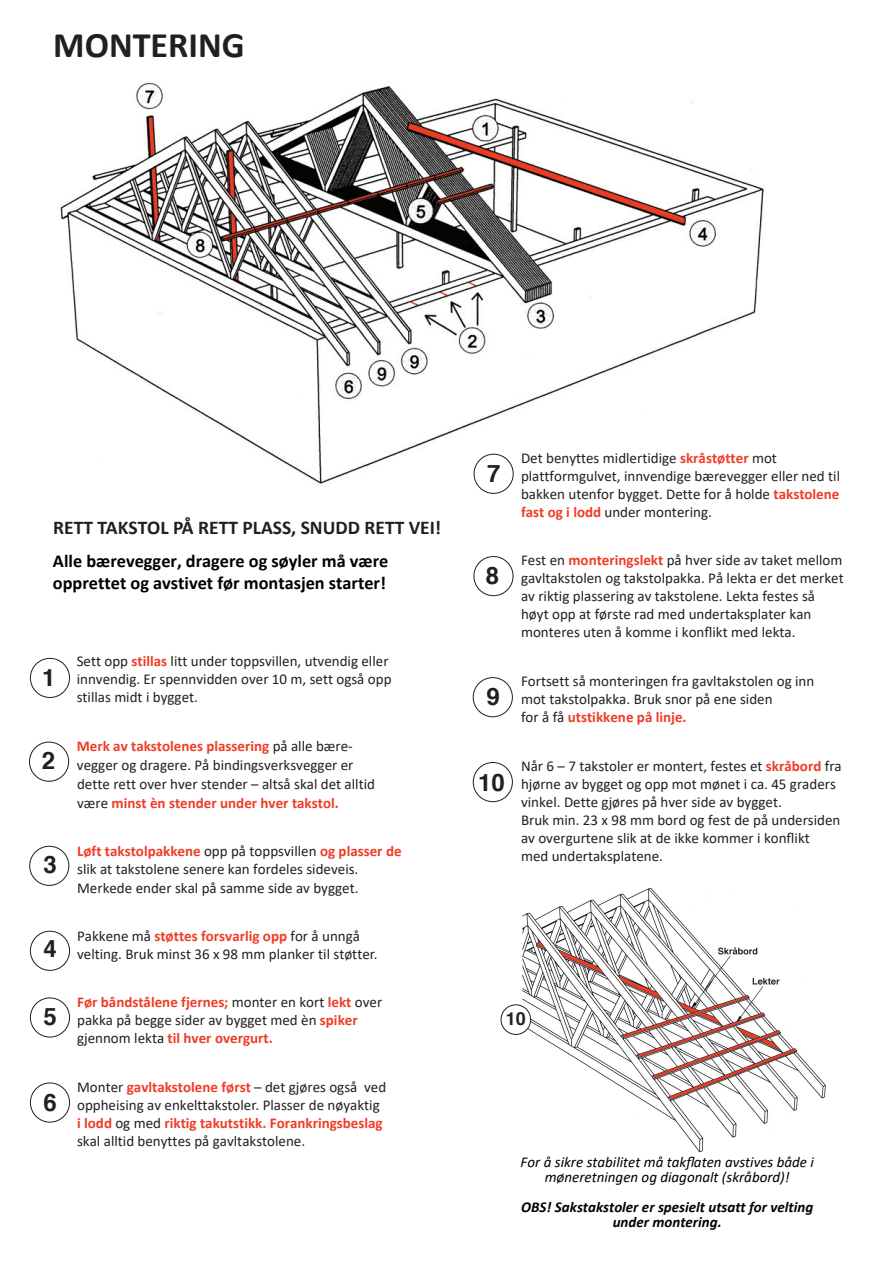
<style>
.page{position:relative;width:893px;height:1263px;background:#fff}
.page>*{position:absolute;margin:0;border:0;box-sizing:border-box;transform-origin:0 0}
.t1{font:700 36px "Calibri";color:#231f20}
.t2{font:700 24px "Helvetica";color:#231f20}
.t3{font:700 19.5px "Calibri";color:#231f20}
.t4{font:700 18.3px/21.9px "Calibri";color:#000}
.t5{font:700 18px "Helvetica";color:#231f20}
.t6{font:15px/18px "Calibri";color:#231f20}
.t7{font:italic 15px/15px "Calibri";color:#000;text-align:center}
.t8{font:italic 700 15px/15px "Calibri";color:#000;text-align:center}
.s1{font-weight:700;color:#ef3c26}
</style>
<div class="page">
<img style="left:60px;top:82px;width:704px;height:407px">
<img style="left:519px;top:888px;width:307px;height:265px">
<div style="left:30px;top:658px;width:40px;height:40px;border:1px solid #231f20;border-radius:50%"></div>
<div style="left:29px;top:742px;width:40px;height:39px;border:1px solid #231f20;border-radius:50%"></div>
<div style="left:30px;top:846px;width:39px;height:39px;border:1px solid #231f20;border-radius:50%"></div>
<div style="left:30px;top:931px;width:40px;height:39px;border:1px solid #231f20;border-radius:50%"></div>
<div style="left:30px;top:998px;width:40px;height:39px;border:1px solid #231f20;border-radius:50%"></div>
<div style="left:30px;top:1083px;width:40px;height:39px;border:1px solid #231f20;border-radius:50%"></div>
<img style="left:480px;top:489px;width:27px;height:3px">
<div style="left:474px;top:454px;width:39px;height:39px;background:#fff;border-radius:50%"></div>
<div style="left:474px;top:454px;width:39px;height:39px;border:1px solid #231f20;border-radius:50%"></div>
<div style="left:474px;top:556px;width:39px;height:40px;border:1px solid #231f20;border-radius:50%"></div>
<div style="left:473px;top:677px;width:40px;height:40px;border:1px solid #231f20;border-radius:50%"></div>
<div style="left:473px;top:762px;width:40px;height:40px;border:1px solid #231f20;border-radius:50%"></div>
<div style="left:501px;top:1005px;width:30px;height:29px;background:#fff;border-radius:50%"></div>
<div style="left:501px;top:1004px;width:30px;height:30px;border:1px solid #231f20;border-radius:50%"></div>
<h1 class="t1" style="left:53px;top:20px;width:193px">MONTERING</h1>
<h3 class="t3" style="left:53px;top:514px;width:390px">RETT TAKSTOL PÅ RETT PLASS, SNUDD RETT VEI!</h3>
<p class="t4" style="left:53px;top:551px;width:337px">Alle bærevegger, dragere og søyler må være opprettet og avstivet før montasjen starter!</p>
<h2 class="t2" style="left:42px;top:661px;width:15px">1</h2>
<h2 class="t2" style="left:42px;top:744px;width:15px">2</h2>
<h2 class="t2" style="left:44px;top:848px;width:15px">3</h2>
<h2 class="t2" style="left:44px;top:932px;width:15px">4</h2>
<h2 class="t2" style="left:44px;top:1000px;width:15px">5</h2>
<h2 class="t2" style="left:44px;top:1086px;width:15px">6</h2>
<p class="t6" style="left:77px;top:652px;width:316px">Sett opp <span class="s1">stillas</span> litt under toppsvillen, utvendig eller innvendig. Er spennvidden over 10 m, sett også opp stillas midt i bygget.</p>
<p class="t6" style="left:77px;top:737px;width:300px;line-height:19px"><span class="s1">Merk av takstolenes plassering</span> på alle bære&shy;vegger og dragere. På bindingsverksvegger er dette rett over hver stender – altså skal det alltid være <span class="s1">minst èn stender under hver takstol.</span></p>
<p class="t6" style="left:77px;top:842px;width:326px;line-height:18.6px"><span class="s1">Løft takstolpakkene</span> opp på toppsvillen <span class="s1">og plasser de </span>slik at takstolene senere kan fordeles sideveis.<br>Merkede ender skal på samme side av bygget.</p>
<p class="t6" style="left:77px;top:927px;width:302px">Pakkene må <span class="s1">støttes forsvarlig opp</span> for å unngå velting. Bruk minst 36 x 98 mm planker til støtter.</p>
<p class="t6" style="left:77px;top:994px;width:307px"><span class="s1">Før båndstålene fjernes;</span> monter en kort <span class="s1">lekt</span> over pakka på begge sider av bygget med èn <span class="s1">spiker </span>gjennom lekta <span class="s1">til hver overgurt.</span></p>
<p class="t6" style="left:77px;top:1079px;width:311px">Monter <span class="s1">gavltakstolene først</span> – det gjøres også ved oppheising av enkelttakstoler. Plasser de nøyaktig <span class="s1">i lodd</span> og med <span class="s1">riktig takutstikk. Forankringsbeslag </span>skal alltid benyttes på gavltakstolene.</p>
<h2 class="t2" style="left:487px;top:457px;width:15px">7</h2>
<h2 class="t2" style="left:486px;top:559px;width:15px">8</h2>
<h2 class="t2" style="left:487px;top:680px;width:15px">9</h2>
<h2 class="t2" style="left:478px;top:766px;width:28px">10</h2>
<p class="t6" style="left:521px;top:449px;width:321px">Det benyttes midlertidige <span class="s1">skråstøtter</span> mot plattformgulvet, innvendige bærevegger eller ned til bakken utenfor bygget. Dette for å holde <span class="s1">takstolene fast og i lodd</span> under montering.</p>
<p class="t6" style="left:521px;top:552px;width:324px">Fest en <span class="s1">monteringslekt</span> på hver side av taket mellom gavltakstolen og takstolpakka. På lekta er det merket av riktig plassering av takstolene. Lekta festes så høyt opp at første rad med undertaksplater kan monteres uten å komme i konflikt med lekta.</p>
<p class="t6" style="left:521px;top:673px;width:295px">Fortsett så monteringen fra gavltakstolen og inn mot takstolpakka. Bruk snor på ene siden<br>for å få <span class="s1">utstikkene på linje.</span></p>
<p class="t6" style="left:521px;top:758px;width:322px">Når 6 – 7 takstoler er montert, festes et <span class="s1">skråbord</span> fra hjørne av bygget og opp mot mønet i ca. 45 graders vinkel. Dette gjøres på hver side av bygget.<br>Bruk min. 23 x 98 mm bord og fest de på undersiden av overgurtene slik at de ikke kommer i konflikt<br>med undertaksplatene.</p>
<p class="t5" style="left:506px;top:1006px;width:22px">10</p>
<p class="t7" style="left:521px;top:1154px;width:295px">For å sikre stabilitet må takflaten avstives både i møneretningen og diagonalt (skråbord)!</p>
<p class="t8" style="left:521px;top:1199px;width:294px">OBS! Sakstakstoler er spesielt utsatt for velting under montering.</p>
</div>
